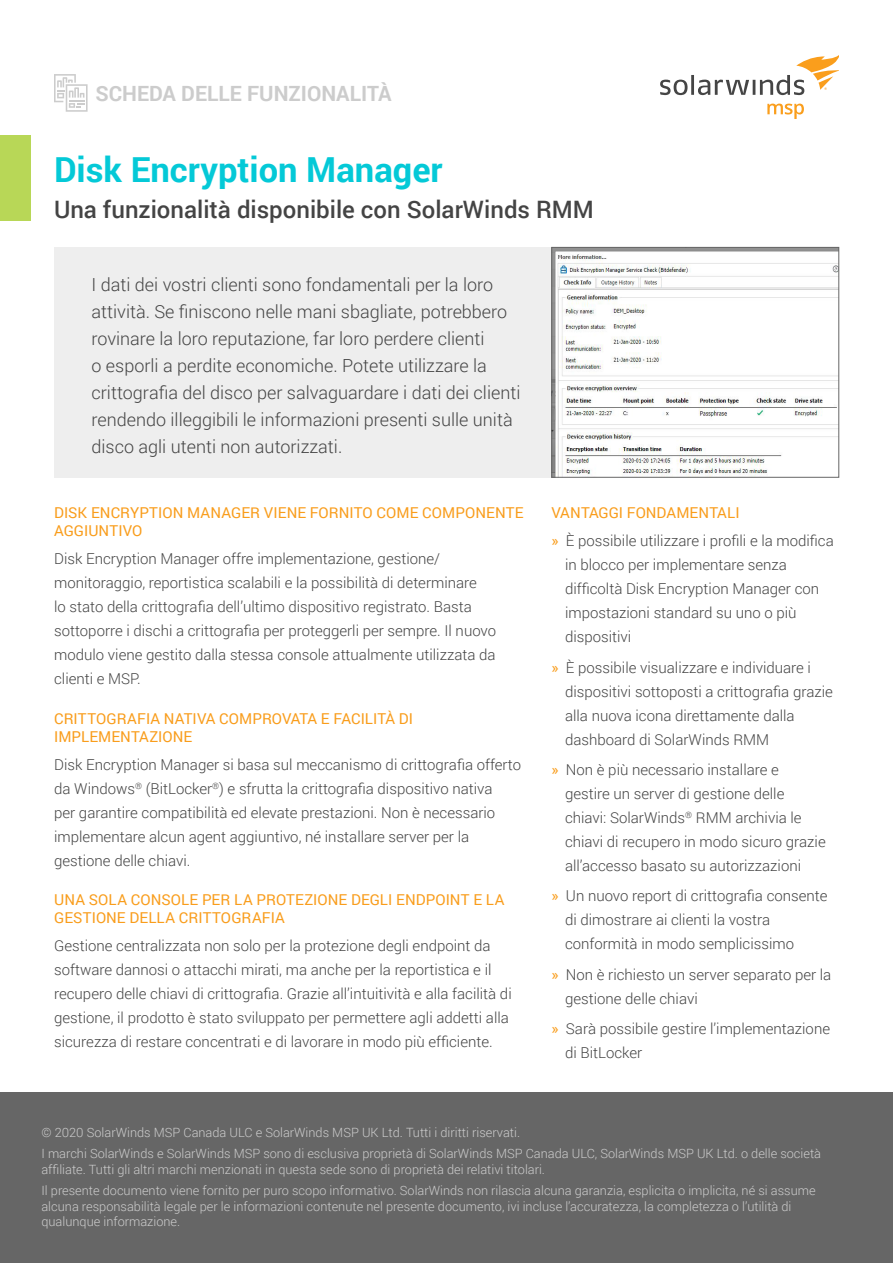
<style>
.page{position:relative;width:893px;height:1263px;background:#fff}
.page>*{position:absolute;margin:0;border:0;box-sizing:border-box;transform-origin:0 0}
.t1{font:700 34.5px "Roboto";color:#04c9d7}
.t2{font:500 24px "Roboto";color:#444}
.t3{font:700 21px "Roboto";color:#ccc}
.t4{font:300 18px/27px "Roboto";color:#444}
.t5{font:300 15px/24px "Roboto";color:#444}
.t6{font:15px/18px "Roboto";letter-spacing:.005em;color:#f99d1c}
.t7{font:300 12.75px/21.1px "Roboto";color:#ccc}
.s1{font-weight:400;color:#f99d1c}
</style>
<div class="page">
<svg style="left:767px;top:104px;width:37px;height:15px"></svg>
<svg style="left:660px;top:55px;width:179px;height:40px"></svg>
<svg style="left:54px;top:74px;width:34px;height:38px"></svg>
<div style="left:0;top:1092px;width:893px;height:171px;background:#666"></div>
<div style="left:0;top:135px;width:30px;height:85px;background:#b8d757"></div>
<div style="left:54px;top:247px;width:785px;height:230px;background:#eee"></div>
<img style="left:554px;top:249px;width:283px;height:226px">
<div style="left:552px;top:247px;width:287px;height:230px;border:1px solid #666"></div>
<h3 class="t3" style="left:95px;top:79px;width:298px">SCHEDA DELLE FUNZIONALITÀ</h3>
<h1 class="t1" style="left:54px;top:146px;width:390px">Disk Encryption Manager</h1>
<h2 class="t2" style="left:54px;top:193px;width:541px">Una funzionalità disponibile con SolarWinds RMM</h2>
<p class="t4" style="left:92px;top:270px;width:430px">I dati dei vostri clienti sono fondamentali per la loro attività. Se finiscono nelle mani sbagliate, potrebbero rovinare la loro reputazione, far loro perdere clienti<br>o esporli a perdite economiche. Potete utilizzare la crittografia del disco per salvaguardare i dati dei clienti rendendo illeggibili le informazioni presenti sulle unità disco agli utenti non autorizzati.</p>
<p class="t6" style="left:54px;top:503px;width:471px">DISK ENCRYPTION MANAGER VIENE FORNITO COME COMPONENTE<br>AGGIUNTIVO</p>
<p class="t5" style="left:54px;top:546px;width:443px">Disk Encryption Manager offre implementazione, gestione/ monitoraggio, reportistica scalabili e la possibilità di determinare<br>lo stato della crittografia dell’ultimo dispositivo registrato. Basta sottoporre i dischi a crittografia per proteggerli per sempre. Il nuovo modulo viene gestito dalla stessa console attualmente utilizzata da clienti e MSP.</p>
<p class="t6" style="left:54px;top:709px;width:360px">CRITTOGRAFIA NATIVA COMPROVATA E FACILITÀ DI<br>IMPLEMENTAZIONE</p>
<p class="t5" style="left:54px;top:752px;width:468px">Disk Encryption Manager si basa sul meccanismo di crittografia offerto da Windows<sup>®</sup> (BitLocker<sup>®</sup>) e sfrutta la crittografia dispositivo nativa<br>per garantire compatibilità ed elevate prestazioni. Non è necessario implementare alcun agent aggiuntivo, né installare server per la gestione delle chiavi.</p>
<p class="t6" style="left:54px;top:890px;width:452px">UNA SOLA CONSOLE PER LA PROTEZIONE DEGLI ENDPOINT E LA<br>GESTIONE DELLA CRITTOGRAFIA</p>
<p class="t5" style="left:54px;top:933px;width:459px">Gestione centralizzata non solo per la protezione degli endpoint da software dannosi o attacchi mirati, ma anche per la reportistica e il recupero delle chiavi di crittografia. Grazie all’intuitività e alla facilità di gestione, il prodotto è stato sviluppato per permettere agli addetti alla sicurezza di restare concentrati e di lavorare in modo più efficiente.</p>
<p class="t5" style="left:552px;top:498px;width:284px;line-height:28.2px"><span class="s1">VANTAGGI FONDAMENTALI<br>»</span> È possibile utilizzare i profili e la modifica</p>
<p class="t5" style="left:565px;top:552px;width:256px">in blocco per implementare senza difficoltà Disk Encryption Manager con impostazioni standard su uno o più dispositivi</p>
<p class="t5" style="left:565px;top:655px;width:269px;text-indent:-14px"><span class="s1">»</span> È possibile visualizzare e individuare i dispositivi sottoposti a crittografia grazie alla nuova icona direttamente dalla dashboard di SolarWinds RMM</p>
<p class="t5" style="left:565px;top:757px;width:262px;text-indent:-14px"><span class="s1">»</span> Non è più necessario installare e gestire un server di gestione delle chiavi: SolarWinds<sup>®</sup> RMM archivia le chiavi di recupero in modo sicuro grazie all’accesso basato su autorizzazioni</p>
<p class="t5" style="left:565px;top:884px;width:264px;text-indent:-14px"><span class="s1">»</span> Un nuovo report di crittografia consente di dimostrare ai clienti la vostra conformità in modo semplicissimo</p>
<p class="t5" style="left:565px;top:962px;width:268px;text-indent:-14px"><span class="s1">»</span> Non è richiesto un server separato per la gestione delle chiavi</p>
<p class="t5" style="left:565px;top:1016px;width:266px;text-indent:-14px"><span class="s1">»</span> Sarà possibile gestire l’implementazione di BitLocker</p>
<p class="t7" style="left:41px;top:1121px;width:781px">© 2020 SolarWinds MSP Canada ULC e SolarWinds MSP UK Ltd. Tutti i diritti riservati.<br>I marchi SolarWinds e SolarWinds MSP sono di esclusiva proprietà di SolarWinds MSP Canada ULC, SolarWinds MSP UK Ltd. o delle società</p>
<p class="t7" style="left:41px;top:1158px;width:776px">affiliate. Tutti gli altri marchi menzionati in questa sede sono di proprietà dei relativi titolari.<br>Il presente documento viene fornito per puro scopo informativo. SolarWinds non rilascia alcuna garanzia, esplicita o implicita, né si assume</p>
<p class="t7" style="left:41px;top:1198px;width:752px;line-height:15.8px">alcuna responsabilità legale per le informazioni contenute nel presente documento, ivi incluse l’accuratezza, la completezza o l’utilità di qualunque informazione.</p>
</div>
